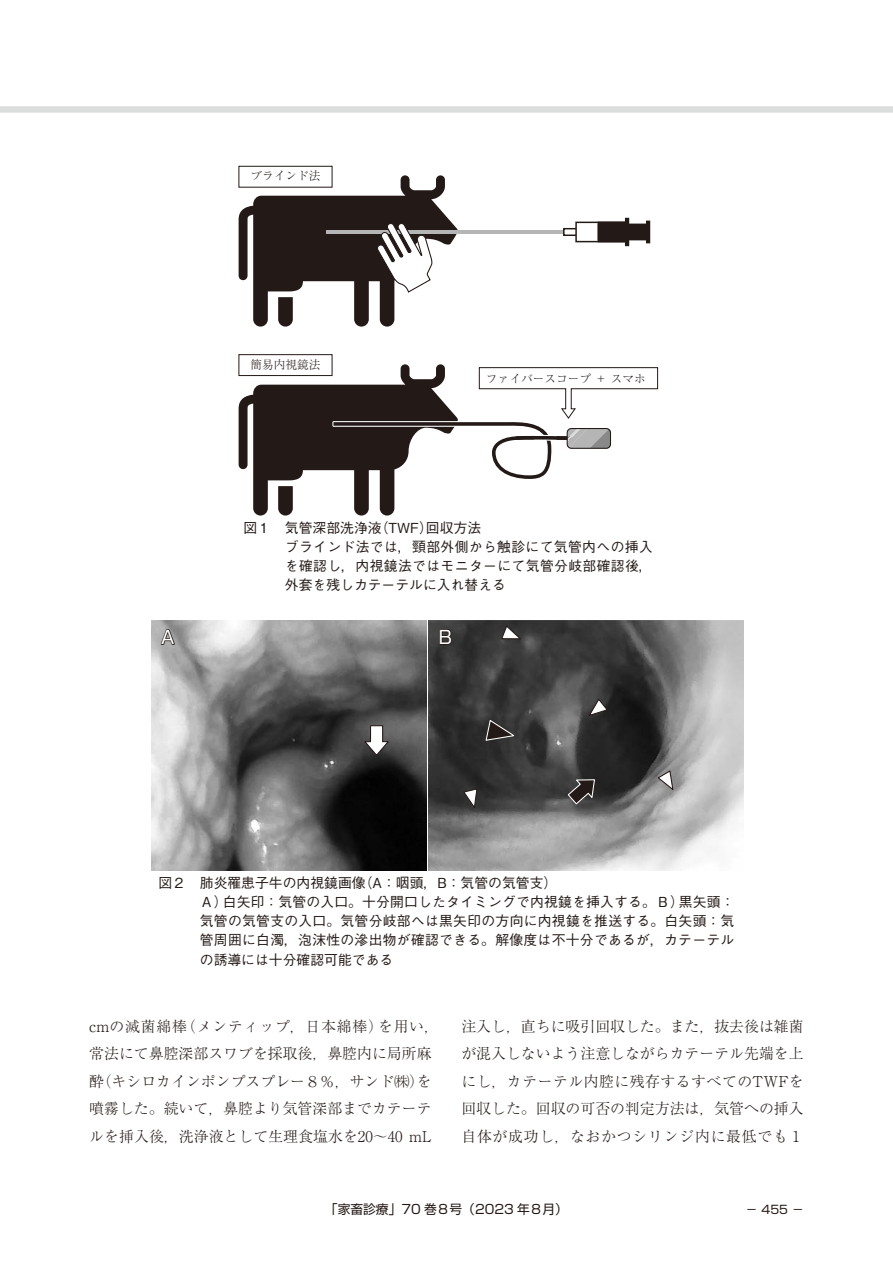
<style>
.page{position:relative;width:893px;height:1263px;background:#fff}
.page>*{position:absolute;margin:0;border:0;box-sizing:border-box;transform-origin:0 0}
.t1{font:18px "Shin Go Pro";color:#fff}
.t2{font:300 14.85px/27.6px "Ryumin Pr 5";color:#231916;text-align:justify}
.t3{font:500 13.8px/19.2px "Gothic BBB Pr 5";letter-spacing:.02em;color:#231916}
.t4{font:12.75px "Shin Go Pr 5";color:#231916}
.t5{font:300 11.7px "Ryumin Pr 5";color:#231916}
.t6{font:11.7px "Shin Go Pr 5";color:#231916}
.t7{font:300 11.55px "Ryumin Pr 5";color:#231916}
</style>
<div class="page">
<div style="left:0;top:106px;width:893px;height:7px;background:#dcdddd"></div>
<div style="left:239px;top:166px;width:93px;height:21px;border:1px solid #231916"></div>
<div style="left:239px;top:354px;width:93px;height:22px;border:1px solid #231916"></div>
<hr style="left:326px;top:230px;width:239px;height:4px;background:#b5b5b6">
<div style="left:563px;top:228px;width:16px;height:8px;border:1px solid #231916"></div>
<div style="left:576px;top:222px;width:51px;height:20px;background:#fff"></div>
<div style="left:575px;top:222px;width:53px;height:20px;border:1px solid #231916"></div>
<div style="left:598px;top:222px;width:30px;height:20px;border:1px solid #231916"></div>
<div style="left:598px;top:224px;width:50px;height:16px;background:#231916"></div>
<hr style="left:625px;top:218px;width:4px;height:28px;background:#231916">
<hr style="left:646px;top:221px;width:4px;height:22px;background:#231916">
<svg style="left:239px;top:175px;width:219px;height:152px"></svg>
<svg style="left:239px;top:364px;width:419px;height:151px"></svg>
<img style="left:151px;top:620px;width:275px;height:250px">
<img style="left:428px;top:620px;width:316px;height:250px">
<svg style="left:363px;top:725px;width:27px;height:32px"></svg>
<svg style="left:567px;top:779px;width:29px;height:26px"></svg>
<svg style="left:500px;top:624px;width:23px;height:16px"></svg>
<svg style="left:485px;top:719px;width:32px;height:22px"></svg>
<svg style="left:462px;top:787px;width:16px;height:23px"></svg>
<svg style="left:587px;top:698px;width:22px;height:19px"></svg>
<svg style="left:657px;top:769px;width:17px;height:23px"></svg>
<svg style="left:159px;top:627px;width:17px;height:18px"></svg>
<svg style="left:439px;top:628px;width:14px;height:17px"></svg>
<p class="t5" style="left:250px;top:167px;width:72px">ブラインド法</p>
<p class="t5" style="left:250px;top:355px;width:72px">簡易内視鏡法</p>
<p class="t7" style="left:486px;top:370px;width:161px">ファイバースコープ ＋ スマホ</p>
<p class="t3" style="left:285px;top:517px;width:369px;text-indent:-41px">図１　気管深部洗浄液（TWF）回収方法<br>ブラインド法では，頸部外側から触診にて気管内への挿入を確認し，内視鏡法ではモニターにて気管分岐部確認後，外套を残しカテーテルに入れ替える</p>
<h1 class="t1" style="left:159px;top:622px;width:19px">Ａ</h1>
<h1 class="t1" style="left:437px;top:622px;width:19px">Ｂ</h1>
<p class="t3" style="left:200px;top:872px;width:536px;text-indent:-41px">図２　肺炎罹患子牛の内視鏡画像（A：咽頭，B：気管の気管支）<br>Ａ）白矢印：気管の入口。十分開口したタイミングで内視鏡を挿入する。Ｂ）黒矢頭：気管の気管支の入口。気管分岐部へは黒矢印の方向に内視鏡を推送する。白矢頭：気管周囲に白濁，泡沫性の滲出物が確認できる。解像度は不十分であるが，カテーテルの誘導には十分確認可能である</p>
<p class="t2" style="left:89px;top:1011px;width:351px;text-align:left">cmの滅菌綿棒（メンティップ，日本綿棒）を用い，常法にて鼻腔深部スワブを採取後，鼻腔内に局所麻酔（キシロカインポンプスプレー８％，サンド㈱）を噴霧した。続いて，鼻腔より気管深部までカテーテルを挿入後，洗浄液として生理食塩水を20～40 mL</p>
<p class="t2" style="left:461px;top:1011px;width:344px">注入し，直ちに吸引回収した。また，抜去後は雑菌が混入しないよう注意しながらカテーテル先端を上にし，カテーテル内腔に残存するすべてのTWFを回収した。回収の可否の判定方法は，気管への挿入自体が成功し，なおかつシリンジ内に最低でも１</p>
<p class="t4" style="left:325px;top:1198px;width:245px">「家畜診療」70 巻８号（2023 年８月）</p>
<p class="t6" style="left:746px;top:1200px;width:59px">− 455 −</p>
</div>
